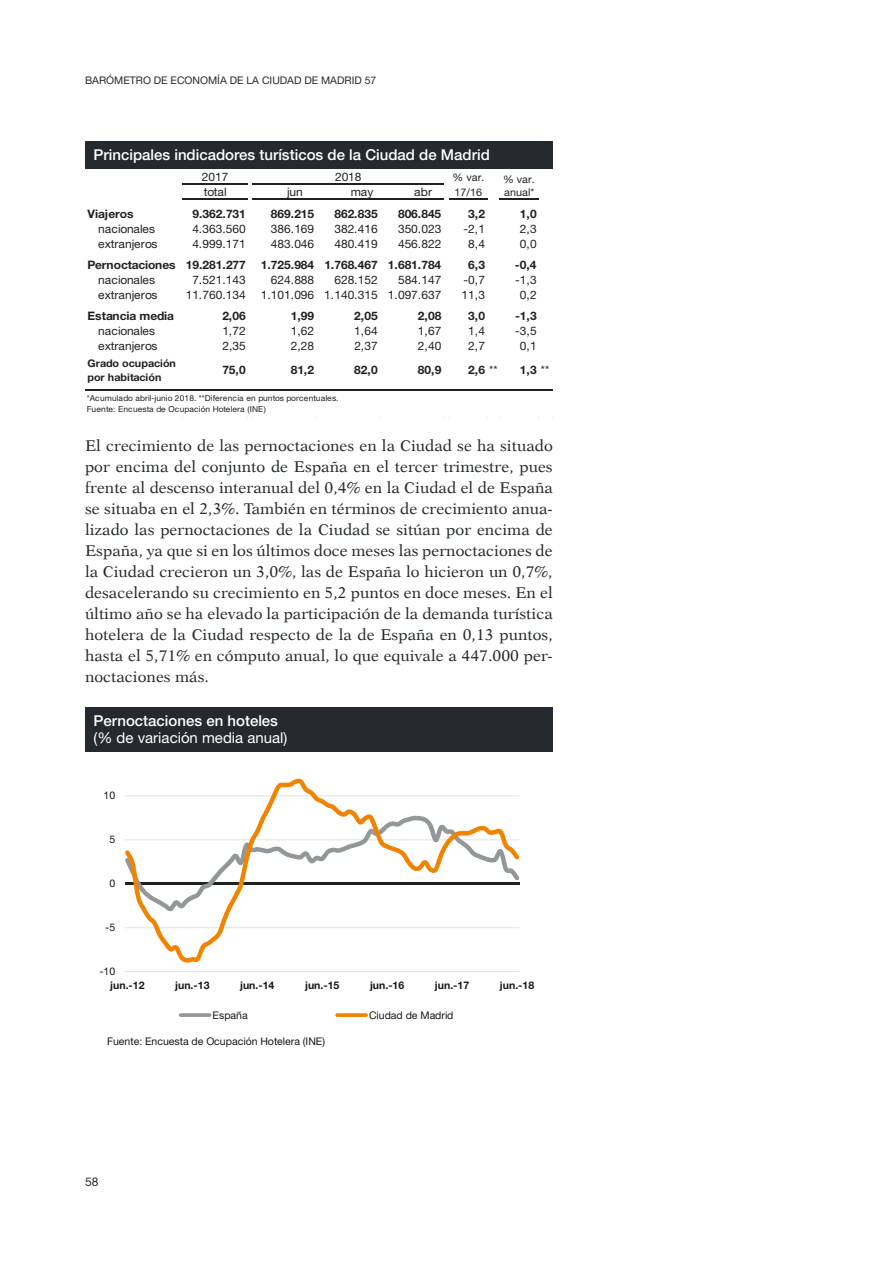
<style>
.page{position:relative;width:893px;height:1263px;background:#fff}
.page>*{position:absolute;margin:0;border:0;box-sizing:border-box;transform-origin:0 0}
.t1{font:15.6px/21px "Dutch 823 BT Roman B";color:#26292e;text-align:justify}
.t2{font:500 15px "Helvetica Neue LT Std";color:#fff}
.t3{font:15px "Helvetica Neue LT Std";color:#fff}
.t4{font:12.3px "Helvetica Neue LT Std";color:#fff}
.t5{font:12px "Helvetica Neue LT Std";color:#26292e}
.t6{font:11.7px "Helvetica Neue LT Std";letter-spacing:-.005em;color:#1f2123}
.t7{font:700 11.7px "Helvetica Neue LT Std";letter-spacing:-.005em;color:#1f2123}
.t8{font:10.5px "Helvetica Neue LT Std";color:#1a171c}
.t9{font:700 10.5px "Helvetica Neue LT Std";letter-spacing:-.005em;color:#1a171c}
.t10{font:10.5px "Helvetica Neue LT Std";color:#26292e}
.t11{font:700 10.5px/13.5px "Helvetica Neue LT Std";color:#1f2123}
.t12{font:10.5px/13.5px "Helvetica Neue LT Std";color:#1f2123}
.t13{font:8.25px/11.1px "Helvetica Neue LT Std";letter-spacing:.015em;color:#1f2123}
.s1{font-weight:400}
</style>
<div class="page">
<hr style="left:182px;top:183px;width:66px;height:2px;background:#1f2123">
<hr style="left:252px;top:183px;width:192px;height:2px;background:#1f2123">
<hr style="left:182px;top:199px;width:66px;height:1px;background:#1f2123">
<hr style="left:252px;top:199px;width:192px;height:1px;background:#1f2123">
<hr style="left:449px;top:199px;width:38px;height:1px;background:#1f2123">
<hr style="left:499px;top:199px;width:40px;height:1px;background:#1f2123">
<hr style="left:85px;top:389px;width:468px;height:2px;background:#1f2123">
<hr style="left:125px;top:795px;width:395px;height:1px;background:#e4e4e4">
<hr style="left:125px;top:839px;width:395px;height:1px;background:#e4e4e4">
<hr style="left:125px;top:927px;width:395px;height:1px;background:#e4e4e4">
<hr style="left:125px;top:971px;width:395px;height:1px;background:#e4e4e4">
<hr style="left:125px;top:882px;width:395px;height:3px;background:#1f2123">
<svg style="left:125px;top:778px;width:394px;height:185px"></svg>
<svg style="left:179px;top:1013px;width:32px;height:4px"></svg>
<svg style="left:335px;top:1013px;width:33px;height:4px"></svg>
<div style="left:85px;top:707px;width:468px;height:44px;background:#26292e"></div>
<div style="left:85px;top:141px;width:468px;height:28px;background:#26292e"></div>
<p class="t10" style="left:85px;top:77px;width:293px">BARÓMETRO DE ECONOMÍA DE LA CIUDAD DE MADRID 57</p>
<p class="t2" style="left:94px;top:150px;width:398px">Principales indicadores turísticos de la Ciudad de Madrid</p>
<p class="t4" style="left:87px;top:155px;width:324px">Principales indicadores turísticos de la Ciudad de Madrid</p>
<p class="t6" style="left:335px;top:173px;width:28px">2018</p>
<p class="t12" style="left:503px;top:173px;width:33px">% var. anual*</p>
<p class="t6" style="left:202px;top:173px;width:28px">2017</p>
<p class="t12" style="left:453px;top:172px;width:33px">% var.</p>
<p class="t6" style="left:204px;top:188px;width:25px">total</p>
<p class="t6" style="left:287px;top:188px;width:17px">jun</p>
<p class="t6" style="left:351px;top:188px;width:24px">may</p>
<p class="t6" style="left:414px;top:188px;width:19px">abr</p>
<p class="t12" style="left:454px;top:187px;width:29px">17/16</p>
<p class="t7" style="left:87px;top:210px;width:48px">Viajeros</p>
<p class="t7" style="left:192px;top:210px;width:55px">9.362.731</p>
<p class="t7" style="left:271px;top:210px;width:45px">869.215</p>
<p class="t7" style="left:335px;top:210px;width:45px">862.835</p>
<p class="t7" style="left:398px;top:210px;width:45px">806.845</p>
<p class="t7" style="left:468px;top:210px;width:18px">3,2</p>
<p class="t7" style="left:520px;top:210px;width:18px">1,0</p>
<p class="t6" style="left:98px;top:225px;width:58px">nacionales</p>
<p class="t6" style="left:192px;top:225px;width:55px">4.363.560</p>
<p class="t6" style="left:271px;top:225px;width:45px">386.169</p>
<p class="t6" style="left:334px;top:225px;width:45px">382.416</p>
<p class="t6" style="left:398px;top:225px;width:45px">350.023</p>
<p class="t6" style="left:463px;top:225px;width:23px">-2,1</p>
<p class="t6" style="left:520px;top:225px;width:18px">2,3</p>
<p class="t6" style="left:98px;top:239px;width:61px">extranjeros</p>
<p class="t6" style="left:192px;top:239px;width:55px">4.999.171</p>
<p class="t6" style="left:271px;top:239px;width:45px">483.046</p>
<p class="t6" style="left:334px;top:239px;width:45px">480.419</p>
<p class="t6" style="left:398px;top:239px;width:45px">456.822</p>
<p class="t6" style="left:468px;top:239px;width:18px">8,4</p>
<p class="t6" style="left:520px;top:239px;width:18px">0,0</p>
<p class="t7" style="left:87px;top:261px;width:160px">Pernoctaciones 19.281.277</p>
<p class="t7" style="left:261px;top:261px;width:182px">1.725.984 1.768.467 1.681.784</p>
<p class="t7" style="left:468px;top:261px;width:18px">6,3</p>
<p class="t7" style="left:515px;top:261px;width:23px">-0,4</p>
<p class="t6" style="left:98px;top:276px;width:58px">nacionales</p>
<p class="t6" style="left:192px;top:276px;width:55px">7.521.143</p>
<p class="t6" style="left:271px;top:276px;width:45px">624.888</p>
<p class="t6" style="left:334px;top:276px;width:45px">628.152</p>
<p class="t6" style="left:398px;top:276px;width:45px">584.147</p>
<p class="t6" style="left:463px;top:276px;width:23px">-0,7</p>
<p class="t6" style="left:515px;top:276px;width:23px">-1,3</p>
<p class="t6" style="left:98px;top:290px;width:61px">extranjeros</p>
<p class="t6" style="left:186px;top:290px;width:62px">11.760.134</p>
<p class="t6" style="left:261px;top:290px;width:182px">1.101.096 1.140.315 1.097.637</p>
<p class="t6" style="left:462px;top:290px;width:25px">11,3</p>
<p class="t6" style="left:520px;top:290px;width:18px">0,2</p>
<p class="t7" style="left:87px;top:312px;width:88px">Estancia media</p>
<p class="t7" style="left:222px;top:312px;width:25px">2,06</p>
<p class="t7" style="left:291px;top:312px;width:25px">1,99</p>
<p class="t7" style="left:354px;top:312px;width:25px">2,05</p>
<p class="t7" style="left:418px;top:312px;width:25px">2,08</p>
<p class="t7" style="left:468px;top:312px;width:18px">3,0</p>
<p class="t7" style="left:515px;top:312px;width:23px">-1,3</p>
<p class="t6" style="left:98px;top:327px;width:58px">nacionales</p>
<p class="t6" style="left:222px;top:327px;width:25px">1,72</p>
<p class="t6" style="left:291px;top:327px;width:25px">1,62</p>
<p class="t6" style="left:354px;top:327px;width:25px">1,64</p>
<p class="t6" style="left:418px;top:327px;width:25px">1,67</p>
<p class="t6" style="left:468px;top:327px;width:18px">1,4</p>
<p class="t6" style="left:515px;top:327px;width:23px">-3,5</p>
<p class="t6" style="left:98px;top:341px;width:61px">extranjeros</p>
<p class="t6" style="left:222px;top:341px;width:25px">2,35</p>
<p class="t6" style="left:291px;top:341px;width:25px">2,28</p>
<p class="t6" style="left:354px;top:341px;width:25px">2,37</p>
<p class="t6" style="left:418px;top:341px;width:25px">2,40</p>
<p class="t6" style="left:468px;top:341px;width:18px">2,7</p>
<p class="t6" style="left:520px;top:341px;width:18px">0,1</p>
<p class="t7" style="left:222px;top:365px;width:25px">75,0</p>
<p class="t7" style="left:291px;top:365px;width:25px">81,2</p>
<p class="t7" style="left:354px;top:365px;width:25px">82,0</p>
<p class="t7" style="left:418px;top:365px;width:25px">80,9</p>
<p class="t7" style="left:468px;top:365px;width:31px">2,6 <span class="s1">**</span></p>
<p class="t7" style="left:520px;top:365px;width:31px">1,3 <span class="s1">**</span></p>
<p class="t13" style="left:87px;top:393px;width:253px">*Acumulado abril-junio 2018. **Diferencia en puntos porcentuales.<br>Fuente: Encuesta de Ocupación Hotelera (INE)</p>
<p class="t11" style="left:87px;top:358px;width:90px">Grado ocupación por habitación</p>
<p class="t1" style="left:85px;top:435px;width:470px">El crecimiento de las pernoctaciones en la Ciudad se ha situado por encima del conjunto de España en el tercer trimestre, pues frente al descenso interanual del 0,4% en la Ciudad el de España se situaba en el 2,3%. También en términos de crecimiento anua&shy;lizado las pernoctaciones de la Ciudad se sitúan por encima de España, ya que si en los últimos doce meses las pernoctaciones de la Ciudad crecieron un 3,0%, las de España lo hicieron un 0,7%, desacelerando su crecimiento en 5,2 puntos en doce meses. En el último año se ha elevado la participación de la demanda turística hotelera de la Ciudad respecto de la de España en 0,13 puntos, hasta el 5,71% en cómputo anual, lo que equivale a 447.000 per&shy;noctaciones más.</p>
<p class="t2" style="left:94px;top:715px;width:186px">Pernoctaciones en hoteles</p>
<p class="t3" style="left:94px;top:732px;width:195px">(% de variación media anual)</p>
<p class="t8" style="left:104px;top:792px;width:13px">10</p>
<p class="t8" style="left:109px;top:836px;width:7px">5</p>
<p class="t8" style="left:109px;top:880px;width:7px">0</p>
<p class="t8" style="left:105px;top:924px;width:11px">-5</p>
<p class="t8" style="left:100px;top:967px;width:17px">-10</p>
<p class="t9" style="left:110px;top:981px;width:36px">jun.-12</p>
<p class="t9" style="left:175px;top:981px;width:36px">jun.-13</p>
<p class="t9" style="left:240px;top:981px;width:36px">jun.-14</p>
<p class="t9" style="left:305px;top:981px;width:36px">jun.-15</p>
<p class="t9" style="left:370px;top:981px;width:36px">jun.-16</p>
<p class="t9" style="left:435px;top:981px;width:36px">jun.-17</p>
<p class="t9" style="left:500px;top:981px;width:36px">jun.-18</p>
<p class="t8" style="left:213px;top:1011px;width:37px">España</p>
<p class="t8" style="left:369px;top:1011px;width:86px">Ciudad de Madrid</p>
<p class="t8" style="left:107px;top:1037px;width:219px">Fuente: Encuesta de Ocupación Hotelera (INE)</p>
<p class="t5" style="left:85px;top:1178px;width:15px">58</p>
</div>
